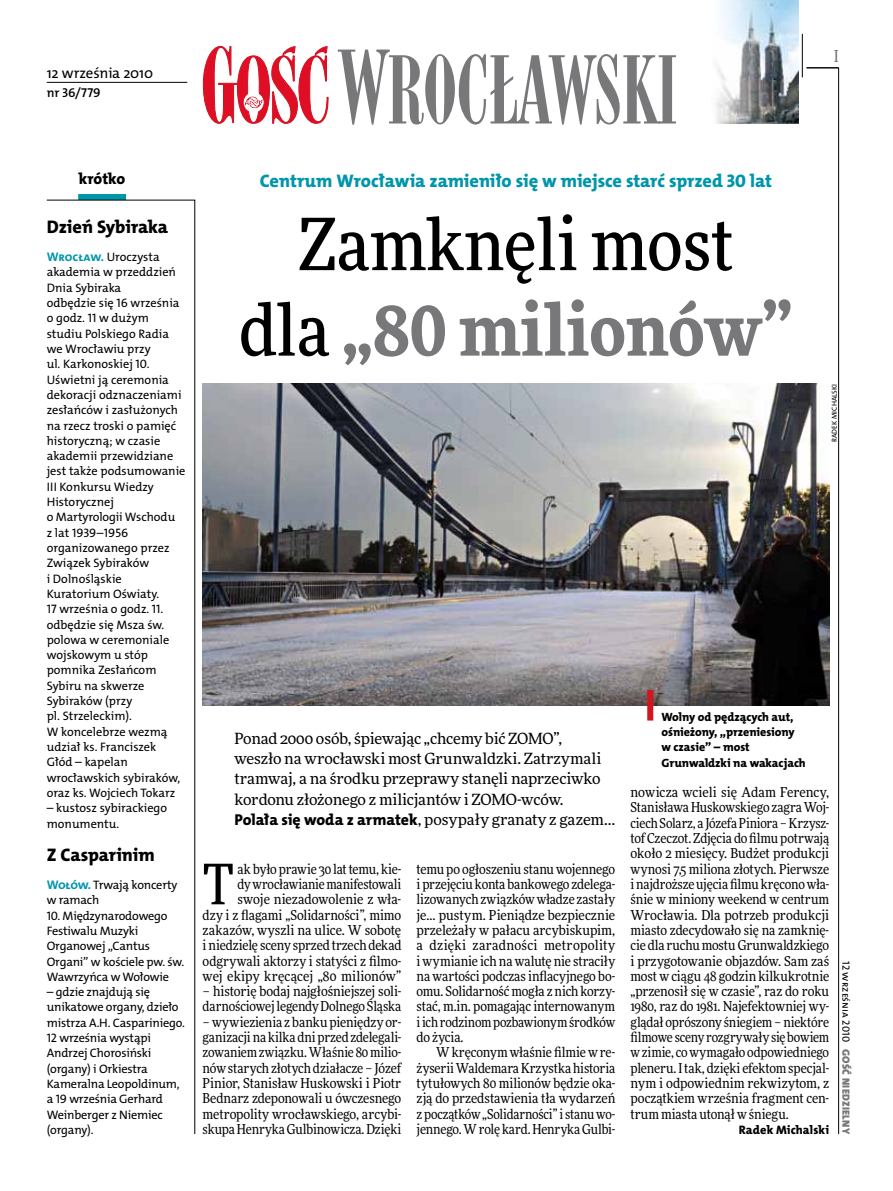
<style>
.page{position:relative;width:893px;height:1191px;background:#fff}
.page>*{position:absolute;margin:0;border:0;box-sizing:border-box;transform-origin:0 0}
.t1{font:500 72px/85.5px "Freeday Narrow";color:#000;text-align:center}
.t2{font:55.95px "Freeday Narrow News";color:#000}
.t3{font:18.3px "The Mix HP8 Ex Bld";letter-spacing:-.005em;color:#0096aa}
.t4{font:18.3px "The Mix HP8 Ex Bld";letter-spacing:-.005em;color:#000}
.t5{font:500 16.5px "Freeday Narrow";color:#787779;scale:.9 1}
.t6{font:15.75px "The Mix HP8 Ex Bld";letter-spacing:-.005em;color:#000}
.t7{font:15.45px/20.4px "Freeday News";letter-spacing:-.01em;color:#000}
.t8{font:14.85px "The Mix HP5 Plain";letter-spacing:-.01em;color:#000}
.t9{font:13.65px/15.3px "Freeday Narrow News";letter-spacing:-.005em;color:#000;text-align:justify}
.t10{font:12.9px "The Mix HP6 Se Bld";letter-spacing:-.005em;color:#000}
.t11{font:12.3px/15.3px "The Mix HP5 Plain";color:#000}
.t12{font:12.3px "The Mix HP8 Ex Bld";letter-spacing:.005em;color:#000}
.t13{font:12px/15.3px "The Mix HP8 Ex Bld";letter-spacing:-.005em;color:#000}
.t14{font:10.5px "The Mix HP9 Blk";letter-spacing:.025em;color:#787779}
.t15{font:10.5px "The Mix HP5 Plain";color:#000}
.t16{font:7.2px "The Mix HP5 Plain";color:#000}
.s1{font-family:"The Mix HP7 Bld";font-size:12.6px;color:#0096aa}
.s2{font-weight:900;color:#787779}
.s3{font-family:"The Mix HP8 Ex Bld";font-size:15.75px}
</style>
<div class="page">
<hr style="left:838px;top:68px;width:1px;height:1066px;background:#000">
<hr style="left:802px;top:34px;width:1px;height:43px;background:#000">
<hr style="left:806px;top:68px;width:33px;height:1px;background:#000">
<svg style="left:203px;top:46px;width:125px;height:78px"></svg>
<svg style="left:338px;top:50px;width:338px;height:75px"></svg>
<img style="left:716px;top:0;width:82px;height:123px">
<hr style="left:47px;top:82px;width:140px;height:1px;background:#000">
<div style="left:78px;top:194px;width:48px;height:6px;background:#0096aa"></div>
<svg style="left:46px;top:200px;width:149px;height:934px"></svg>
<img style="left:203px;top:384px;width:626px;height:321px">
<div style="left:647px;top:690px;width:6px;height:30px;background:#d3151f"></div>
<p class="t8" style="left:47px;top:63px;width:108px">12 września 2010</p>
<p class="t10" style="left:47px;top:85px;width:55px">nr 36/779</p>
<p class="t5" style="left:834px;top:46px;width:6px">I</p>
<p class="t6" style="left:79px;top:168px;width:48px">krótko</p>
<h3 class="t4" style="left:47px;top:215px;width:123px">Dzień Sybiraka</h3>
<p class="t11" style="left:47px;top:249px;width:140px"><span class="s1">Wrocław.</span> Uroczysta akademia w przeddzień<br>Dnia Sybiraka<br>odbędzie się 16 września o godz. 11 w dużym studiu Polskiego Radia we Wrocławiu przy<br>ul. Karkonoskiej 10.<br>Uświetni ją ceremonia dekoracji odznaczeniami zesłańców i zasłużonych na rzecz troski o pamięć historyczną; w czasie akademii przewidziane jest także podsumowanie<br>III Konkursu Wiedzy<br>Historycznej<br>o Martyrologii Wschodu<br>z lat 1939–1956 organizowanego przez<br>Związek Sybiraków<br>i Dolnośląskie<br>Kuratorium Oświaty.<br>17 września o godz. 11. odbędzie się Msza św. polowa w ceremoniale wojskowym u stóp pomnika Zesłańcom<br>Sybiru na skwerze<br>Sybiraków (przy<br>pl. Strzeleckim).<br>W koncelebrze wezmą udział ks. Franciszek<br>Głód – kapelan wrocławskich sybiraków, oraz ks. Wojciech Tokarz</p>
<p class="t11" style="left:47px;top:800px;width:122px">– kustosz sybirackiego monumentu.</p>
<h3 class="t4" style="left:47px;top:842px;width:109px">Z Casparinim</h3>
<p class="t11" style="left:47px;top:877px;width:132px"><span class="s1">Wołów.</span> Trwają koncerty w ramach</p>
<p class="t11" style="left:47px;top:908px;width:139px">10. Międzynarodowego<br>Festiwalu Muzyki<br>Organowej „Cantus<br>Organi” w kościele pw. św.<br>Wawrzyńca w Wołowie</p>
<p class="t11" style="left:47px;top:984px;width:140px">– gdzie znajdują się unikatowe organy, dzieło mistrza A.H. Caspariniego.<br>12 września wystąpi<br>Andrzej Chorosiński (organy) i Orkiestra<br>Kameralna Leopoldinum, a 19 września Gerhard<br>Weinberger z Niemiec (organy).</p>
<h3 class="t3" style="left:260px;top:169px;width:514px">Centrum Wrocławia zamieniło się w miejsce starć sprzed 30 lat</h3>
<h1 class="t1" style="left:239px;top:201px;width:555px">Zamknęli most<br>dla <span class="s2">„80 milionów”</span></h1>
<p class="t16" style="left:830px;top:442px;width:59px;rotate:-90deg">Radek Michalski</p>
<p class="t7" style="left:234px;top:727px;width:382px">Ponad 2000 osób, śpiewając „chcemy bić ZOMO”,<br>weszło na wrocławski most Grunwaldzki. Zatrzymali tramwaj, a na środku przeprawy stanęli naprzeciwko kordonu złożonego z milicjantów i ZOMO-wców.<br><span class="s3">Polała się woda z armatek</span>, posypały granaty z gazem…</p>
<p class="t9" style="left:203px;top:861px;width:200px;text-align:right">ak było prawie 30 lat temu, kie-<br>dy wrocławianie manifestowali swoje niezadowolenie z wła-<br>dzy i z flagami „Solidarności”, mimo zakazów, wyszli na ulice. W sobotę i niedzielę sceny sprzed trzech dekad odgrywali aktorzy i statyści z filmo&shy;wej ekipy kręcącej „80 milionów”</p>
<p class="t9" style="left:203px;top:983px;width:200px">– historię bodaj najgłośniejszej soli&shy;darnościowej legendy Dolnego Śląska</p>
<p class="t9" style="left:203px;top:1014px;width:200px">– wywiezienia z banku pieniędzy or&shy;ganizacji na kilka dni przed zdelegali&shy;zowaniem związku. Właśnie 80 milio&shy;nów starych złotych działacze – Józef Pinior, Stanisław Huskowski i Piotr Bednarz zdeponowali u ówczesnego metropolity wrocławskiego, arcybi&shy;skupa Henryka Gulbinowicza. Dzięki</p>
<h2 class="t2" style="left:203px;top:850px;width:33px">T</h2>
<p class="t9" style="left:417px;top:861px;width:200px">temu po ogłoszeniu stanu wojennego i przejęciu konta bankowego zdelega&shy;lizowanych związków władze zastały je… pustym. Pieniądze bezpiecznie przeleżały w pałacu arcybiskupim, a dzięki zaradności metropolity i wymianie ich na walutę nie straciły na wartości podczas inflacyjnego bo&shy;omu. Solidarność mogła z nich korzy&shy;stać, m.in. pomagając internowanym i ich rodzinom pozbawionym środków do życia.</p>
<p class="t9" style="left:417px;top:1044px;width:200px;text-indent:20px">W kręconym właśnie filmie w re&shy;żyserii Waldemara Krzystka historia tytułowych 80 milionów będzie oka&shy;zją do przedstawienia tła wydarzeń z początków „Solidarności” i stanu wo&shy;jennego. W rolę kard. Henryka Gulbi-</p>
<p class="t13" style="left:662px;top:709px;width:146px">Wolny od pędzących aut, ośnieżony, „przeniesiony w czasie” – most<br>Grunwaldzki na wakacjach</p>
<p class="t9" style="left:630px;top:784px;width:200px">nowicza wcieli się Adam Ferency, Stanisława Huskowskiego zagra Woj&shy;ciech Solarz, a Józefa Piniora – Krzysz&shy;tof Czeczot. Zdjęcia do filmu potrwają około 2 miesięcy. Budżet produkcji wynosi 7,5 miliona złotych. Pierwsze i najdroższe ujęcia filmu kręcono wła&shy;śnie w miniony weekend w centrum Wrocławia. Dla potrzeb produkcji miasto zdecydowało się na zamknię&shy;cie dla ruchu mostu Grunwaldzkiego i przygotowanie objazdów. Sam zaś most w ciągu 48 godzin kilkukrotnie „przenosił się w czasie”, raz do roku 1980, raz do 1981. Najefektowniej wy&shy;glądał oprószony śniegiem – niektóre filmowe sceny rozgrywały się bowiem w zimie, co wymagało odpowiedniego pleneru. I tak, dzięki efektom specjal&shy;nym i odpowiednim rekwizytom, z początkiem września fragment cen&shy;trum miasta utonął w śniegu.</p>
<p class="t12" style="left:739px;top:1122px;width:92px">Radek Michalski</p>
<p class="t15" style="left:853px;top:961px;width:83px;rotate:90deg">12 września 2010</p>
<p class="t14" style="left:853px;top:1049px;width:86px;rotate:90deg">Gość Niedzielny</p>
</div>
